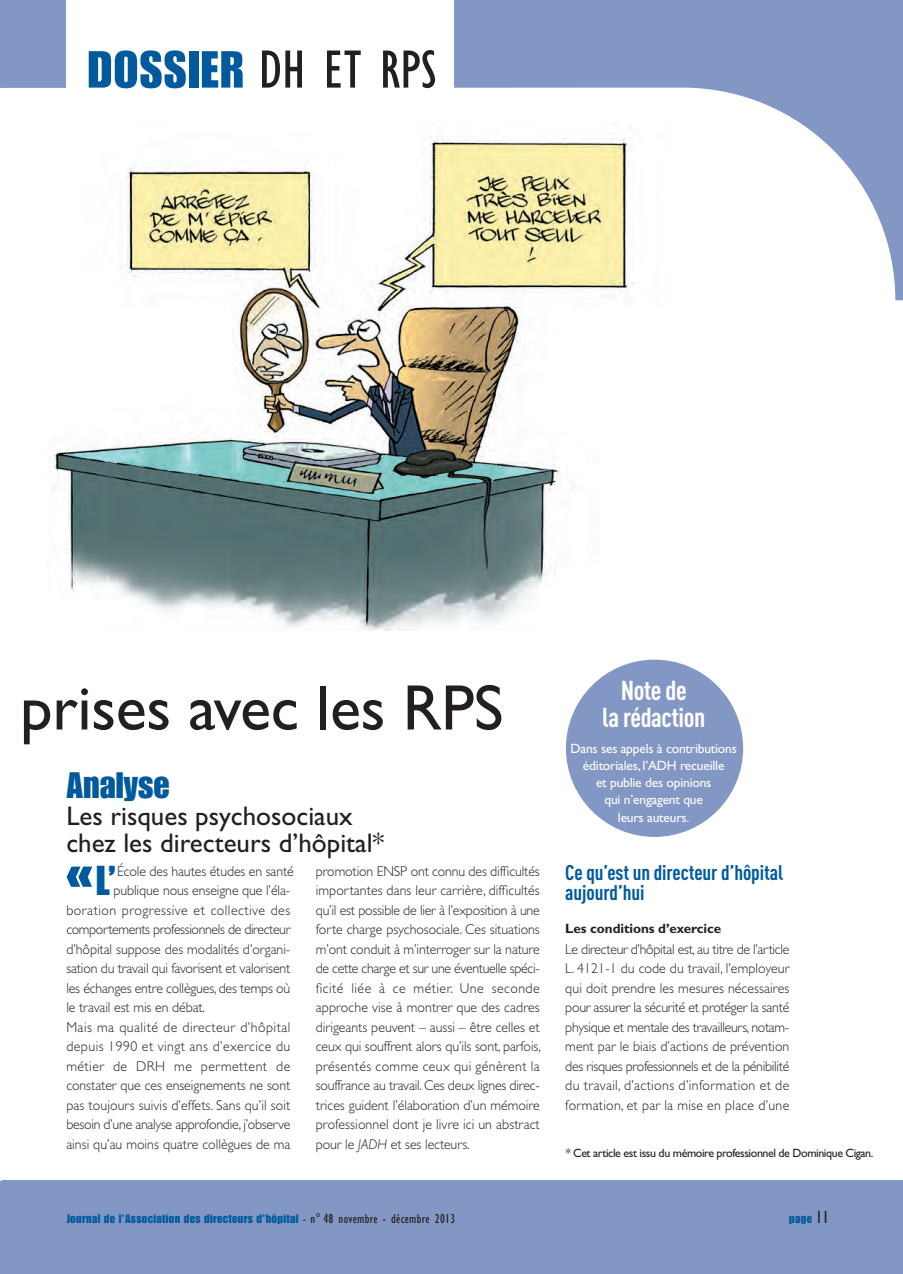
<style>
.page{position:relative;width:903px;height:1274px;background:#fff}
.page>*{position:absolute;margin:0;border:0;box-sizing:border-box;transform-origin:0 0}
.t1{font:64.5px "Gill Sans Std";letter-spacing:-.005em;color:#231f20}
.t2{font:51px "Impact LT Std";letter-spacing:.03em;color:#015a9e}
.t3{font:40.95px "Impact LT Std";color:#015a9e}
.t4{font:36px "Impact LT Std";color:#015a9e}
.t5{font:27px/27px "Gill Sans Std";color:#231f20}
.t6{font:700 condensed 27px/27px "DINOT";letter-spacing:-.015em;color:#fff;text-align:center}
.t7{font:700 condensed 21px/19.5px "DINOT";letter-spacing:-.005em;color:#015a9e}
.t8{font:300 14.25px/19.5px "Gill Sans Std";color:#231f20;text-align:justify}
.t9{font:300 14.25px "Gill Sans Std";letter-spacing:.035em;color:#231f20}
.t10{font:300 14.25px "Gill Sans Std";letter-spacing:-.02em;color:#231f20}
.t11{font:300 14.25px "Gill Sans Std";letter-spacing:-.025em;color:#231f20}
.t12{font:13.5px/17.2px "Gill Sans Std";letter-spacing:-.015em;color:#fff;text-align:center}
.t13{font:700 13.5px "Gill Sans Std";letter-spacing:-.005em;color:#231f20}
.t14{font:12px "Impact LT Std";letter-spacing:.03em;color:#015a9e}
.t15{font:12px "Gill Sans Std";letter-spacing:-.035em;color:#231f20}
.s1{font-family:"Gill Sans Std";font-stretch:condensed;font-size:55.5px;color:#231f20}
.s2{font-size:64.65px}
.s3{font-style:italic}
.s4{font-family:"Gill Sans Std";font-stretch:condensed;color:#231f20}
.s5{font-family:"Gill Sans Std";font-stretch:condensed;font-size:13.5px;color:#231f20}
.s6{font-family:"Gill Sans Std";font-stretch:condensed;font-size:18px;color:#231f20}
</style>
<div class="page">
<div style="left:566px;top:659px;width:177px;height:178px;background:#8397c5;border-radius:50%"></div>
<img style="left:49px;top:300px;width:511px;height:330px">
<svg style="left:3px;top:0;width:900px;height:300px"></svg>
<hr style="left:0;top:0;width:3px;height:88px;background:#8397c5">
<div style="left:3px;top:1180px;width:900px;height:94px;background:#8397c5"></div>
<div style="left:66px;top:0;width:387px;height:109px;background:#fff"></div>
<svg style="left:0;top:1180px;width:3px;height:94px"></svg>
<p class="t2" style="left:88px;top:51px;width:350px">DOSSIER <span class="s1">DH ET RPS</span></p>
<p class="t1" style="left:20px;top:685px;width:485px">prises avec les RPS</p>
<p class="t4" style="left:66px;top:772px;width:105px">Analyse</p>
<p class="t5" style="left:66px;top:805px;width:319px">Les risques psychosociaux chez les directeurs d’hôpital*</p>
<p class="t3" style="left:66px;top:866px;width:52px"><span class="s2">«</span>L’</p>
<p class="t8" style="left:117px;top:863px;width:178px">École des hautes études en santé</p>
<p class="t8" style="left:114px;top:882px;width:178px">publique nous enseigne que l’éla-</p>
<p class="t9" style="left:66px;top:905px;width:225px">boration progressive et collective des</p>
<p class="t11" style="left:66px;top:924px;width:225px">comportements professionnels de directeur</p>
<p class="t8" style="left:66px;top:941px;width:225px">d’hôpital suppose des modalités d’organi-</p>
<p class="t8" style="left:66px;top:960px;width:225px">sation du travail qui favorisent et valorisent</p>
<p class="t8" style="left:66px;top:980px;width:225px">les échanges entre collègues, des temps où</p>
<p class="t8" style="left:66px;top:999px;width:140px">le travail est mis en débat.</p>
<p class="t9" style="left:66px;top:1022px;width:225px">Mais ma qualité de directeur d’hôpital</p>
<p class="t9" style="left:66px;top:1041px;width:225px">depuis 1990 et vingt ans d’exercice du</p>
<p class="t9" style="left:66px;top:1061px;width:225px">métier de DRH me permettent de</p>
<p class="t8" style="left:66px;top:1077px;width:225px">constater que ces enseignements ne sont</p>
<p class="t8" style="left:66px;top:1097px;width:225px">pas toujours suivis d’effets. Sans qu’il soit</p>
<p class="t10" style="left:66px;top:1119px;width:225px">besoin d’une analyse approfondie, j’observe</p>
<p class="t8" style="left:66px;top:1136px;width:225px">ainsi qu’au moins quatre collègues de ma</p>
<p class="t8" style="left:316px;top:863px;width:226px">promotion ENSP ont connu des difficultés importantes dans leur carrière, difficultés qu’il est possible de lier à l’exposition à une forte charge psychosociale. Ces situations m’ont conduit à m’interroger sur la nature de cette charge et sur une éventuelle spéci&shy;ficité liée à ce métier. Une seconde approche vise à montrer que des cadres dirigeants peuvent – aussi – être celles et ceux qui souffrent alors qu’ils sont, parfois, présentés comme ceux qui génèrent la souffrance au travail. Ces deux lignes direc&shy;trices guident l’élaboration d’un mémoire professionnel dont je livre ici un abstract pour le <span class="s3">JADH</span> et ses lecteurs.</p>
<p class="t6" style="left:602px;top:679px;width:105px">Note de<br>la rédaction</p>
<p class="t12" style="left:570px;top:741px;width:168px">Dans ses appels à contributions éditoriales, l’ADH recueille<br>et publie des opinions<br>qui n’engagent que<br>leurs auteurs.</p>
<p class="t7" style="left:565px;top:865px;width:219px">Ce qu’est un directeur d’hôpital aujourd’hui</p>
<p class="t13" style="left:565px;top:923px;width:157px">Les conditions d’exercice</p>
<p class="t8" style="left:565px;top:941px;width:226px">Le directeur d’hôpital est, au titre de l’article L. 4121-1 du code du travail, l’employeur qui doit prendre les mesures nécessaires pour assurer la sécurité et protéger la santé physique et mentale des travailleurs, notam&shy;ment par le biais d’actions de prévention des risques professionnels et de la pénibilité du travail, d’actions d’information et de formation, et par la mise en place d’une</p>
<p class="t15" style="left:566px;top:1149px;width:309px">* Cet article est issu du mémoire professionnel de Dominique Cigan.</p>
<p class="t14" style="left:66px;top:1214px;width:391px">Journal de l’Association des directeurs d’hôpital <span class="s4">-</span> <span class="s5">n° 48 novembre - décembre 2013</span></p>
<p class="t14" style="left:789px;top:1214px;width:41px">page <span class="s6">11</span></p>
</div>
